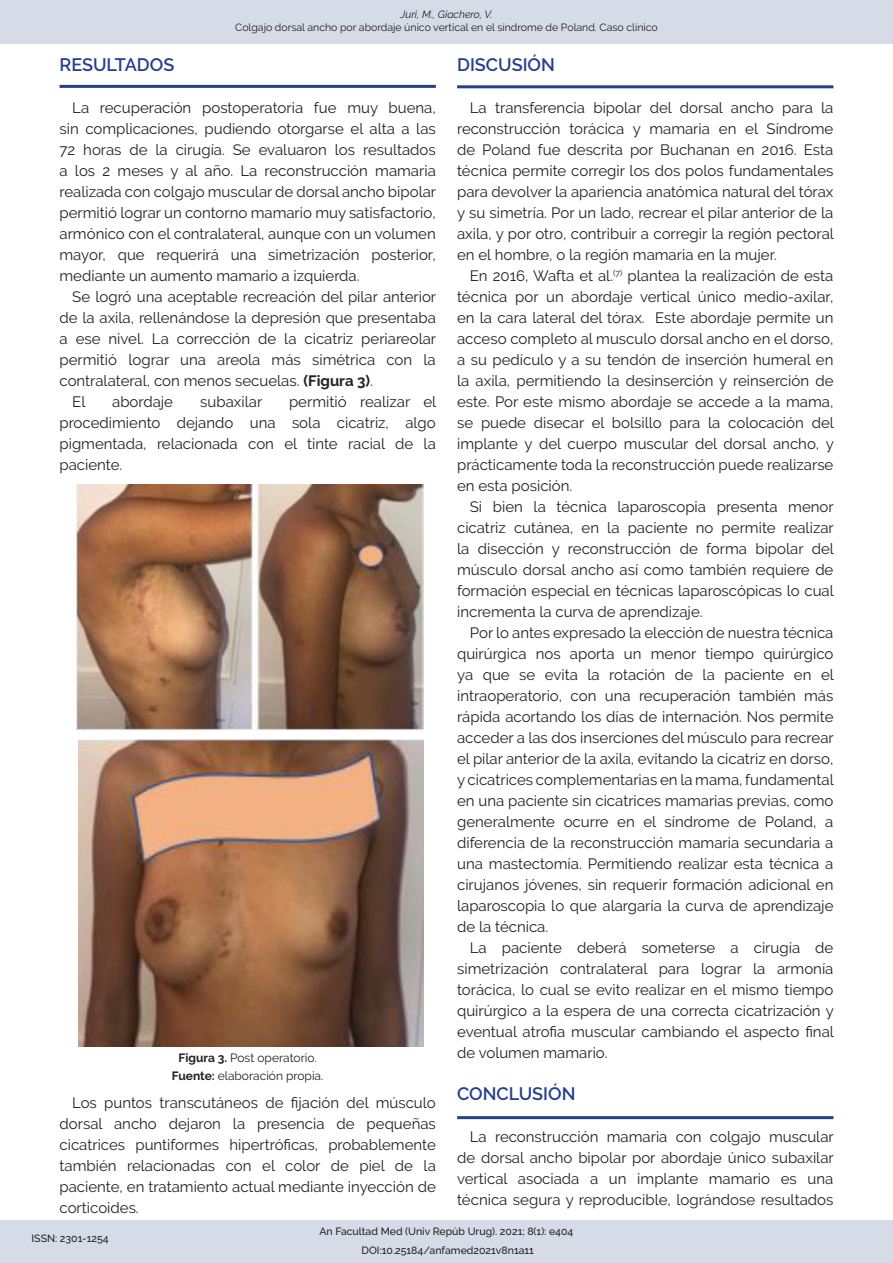
<style>
.page{position:relative;width:893px;height:1263px;background:#fff}
.page>*{position:absolute;margin:0;border:0;box-sizing:border-box;transform-origin:0 0}
.t1{font:600 18px "Raleway";color:#253f8e}
.t2{font:15px/21px "Raleway";color:#231f20;text-align:justify}
.t3{font:12px "Raleway";color:#231f20}
.t4{font:500 10.5px "Raleway";color:#231f20}
.t5{font:10.5px "Raleway";color:#231f20}
.t6{font:italic 10.5px "Raleway";color:#231f20}
.s1{font-weight:700}
</style>
<div class="page">
<div style="left:0;top:1220px;width:893px;height:43px;background:#d5dce8"></div>
<hr style="left:457px;top:85px;width:376px;height:3px;background:#253f8e">
<hr style="left:457px;top:1116px;width:376px;height:3px;background:#253f8e">
<hr style="left:60px;top:85px;width:376px;height:3px;background:#253f8e">
<img style="left:76px;top:485px;width:347px;height:246px">
<img style="left:79px;top:740px;width:344px;height:306px">
<div style="left:1px;top:1px;width:891px;height:42px;background:#d5dce8"></div>
<div style="left:0;top:0;width:893px;height:44px;border:2px solid #d5dce8"></div>
<p class="t6" style="left:400px;top:8px;width:94px">Juri, M., Giachero, V.</p>
<p class="t5" style="left:235px;top:21px;width:424px">Colgajo dorsal ancho por abordaje único vertical en el síndrome de Poland. Caso clínico</p>
<p class="t1" style="left:60px;top:54px;width:116px">RESULTADOS</p>
<p class="t2" style="left:60px;top:97px;width:378px;text-indent:13px">La recuperación postoperatoria fue muy buena, sin complicaciones, pudiendo otorgarse el alta a las 72 horas de la cirugía. Se evaluaron los resultados a los 2 meses y al año. La reconstrucción mamaria realizada con colgajo muscular de dorsal ancho bipolar permitió lograr un contorno mamario muy satisfactorio, armónico con el contralateral, aunque con un volumen mayor, que requerirá una simetrización posterior, mediante un aumento mamario a izquierda.</p>
<p class="t2" style="left:60px;top:286px;width:378px;text-indent:13px">Se logró una aceptable recreación del pilar anterior de la axila, rellenándose la depresión que presentaba a ese nivel. La corrección de la cicatriz periareolar permitió lograr una areola más simétrica con la contralateral, con menos secuelas. <span class="s1">(Figura 3)</span>.</p>
<p class="t2" style="left:72px;top:391px;width:15px">El</p>
<p class="t2" style="left:112px;top:391px;width:62px">abordaje</p>
<p class="t2" style="left:200px;top:391px;width:63px">subaxilar</p>
<p class="t2" style="left:60px;top:391px;width:378px;text-indent:230px">permitió realizar el procedimiento dejando una sola cicatriz, algo pigmentada, relacionada con el tinte racial de la paciente.</p>
<p class="t3" style="left:178px;top:1051px;width:140px"><span class="s1">Figura 3.</span> Post operatorio.</p>
<p class="t3" style="left:172px;top:1069px;width:153px"><span class="s1">Fuente:</span> elaboración propia.</p>
<p class="t2" style="left:60px;top:1092px;width:378px;text-indent:13px">Los puntos transcutáneos de fijación del músculo dorsal ancho dejaron la presencia de pequeñas cicatrices puntiformes hipertróficas, probablemente también relacionadas con el color de piel de la paciente, en tratamiento actual mediante inyección de corticoides.</p>
<p class="t1" style="left:457px;top:54px;width:99px">DISCUSIÓN</p>
<p class="t2" style="left:457px;top:97px;width:378px;text-indent:13px">La transferencia bipolar del dorsal ancho para la reconstrucción torácica y mamaria en el Síndrome de Poland fue descrita por Buchanan en 2016. Esta técnica permite corregir los dos polos fundamentales para devolver la apariencia anatómica natural del tórax y su simetría. Por un lado, recrear el pilar anterior de la axila, y por otro, contribuir a corregir la región pectoral en el hombre, o la región mamaria en la mujer.</p>
<p class="t2" style="left:457px;top:265px;width:378px;text-indent:13px">En 2016, Wafta et al.<sup>(7)</sup> plantea la realización de esta técnica por un abordaje vertical único medio-axilar, en la cara lateral del tórax. Este abordaje permite un acceso completo al musculo dorsal ancho en el dorso, a su pedículo y a su tendón de inserción humeral en la axila, permitiendo la desinserción y reinserción de este. Por este mismo abordaje se accede a la mama, se puede disecar el bolsillo para la colocación del implante y del cuerpo muscular del dorsal ancho, y prácticamente toda la reconstrucción puede realizarse en esta posición.</p>
<p class="t2" style="left:457px;top:496px;width:378px;text-indent:13px">Si bien la técnica laparoscopia presenta menor cicatriz cutánea, en la paciente no permite realizar la disección y reconstrucción de forma bipolar del músculo dorsal ancho así como también requiere de formación especial en técnicas laparoscópicas lo cual incrementa la curva de aprendizaje.</p>
<p class="t2" style="left:457px;top:622px;width:378px;text-indent:13px">Por lo antes expresado la elección de nuestra técnica quirúrgica nos aporta un menor tiempo quirúrgico ya que se evita la rotación de la paciente en el intraoperatorio, con una recuperación también más rápida acortando los días de internación. Nos permite acceder a las dos inserciones del músculo para recrear el pilar anterior de la axila, evitando la cicatriz en dorso, y cicatrices complementarias en la mama, fundamental en una paciente sin cicatrices mamarias previas, como generalmente ocurre en el síndrome de Poland, a diferencia de la reconstrucción mamaria secundaria a una mastectomía. Permitiendo realizar esta técnica a cirujanos jóvenes, sin requerir formación adicional en laparoscopia lo que alargaría la curva de aprendizaje de la técnica.</p>
<p class="t2" style="left:457px;top:937px;width:378px;text-indent:13px">La paciente deberá someterse a cirugía de simetrización contralateral para lograr la armonía torácica, lo cual se evito realizar en el mismo tiempo quirúrgico a la espera de una correcta cicatrización y eventual atrofia muscular cambiando el aspecto final de volumen mamario.</p>
<p class="t1" style="left:457px;top:1083px;width:120px">CONCLUSIÓN</p>
<p class="t2" style="left:457px;top:1126px;width:378px;text-indent:13px">La reconstrucción mamaria con colgajo muscular de dorsal ancho bipolar por abordaje único subaxilar vertical asociada a un implante mamario es una técnica segura y reproducible, lográndose resultados</p>
<p class="t4" style="left:32px;top:1232px;width:79px">ISSN: 2301-1254</p>
<p class="t4" style="left:320px;top:1225px;width:255px">An Facultad Med (Univ Repúb Urug). 2021; 8(1): e404</p>
<p class="t4" style="left:362px;top:1245px;width:174px">DOI:10.25184/anfamed2021v8n1a11</p>
</div>
